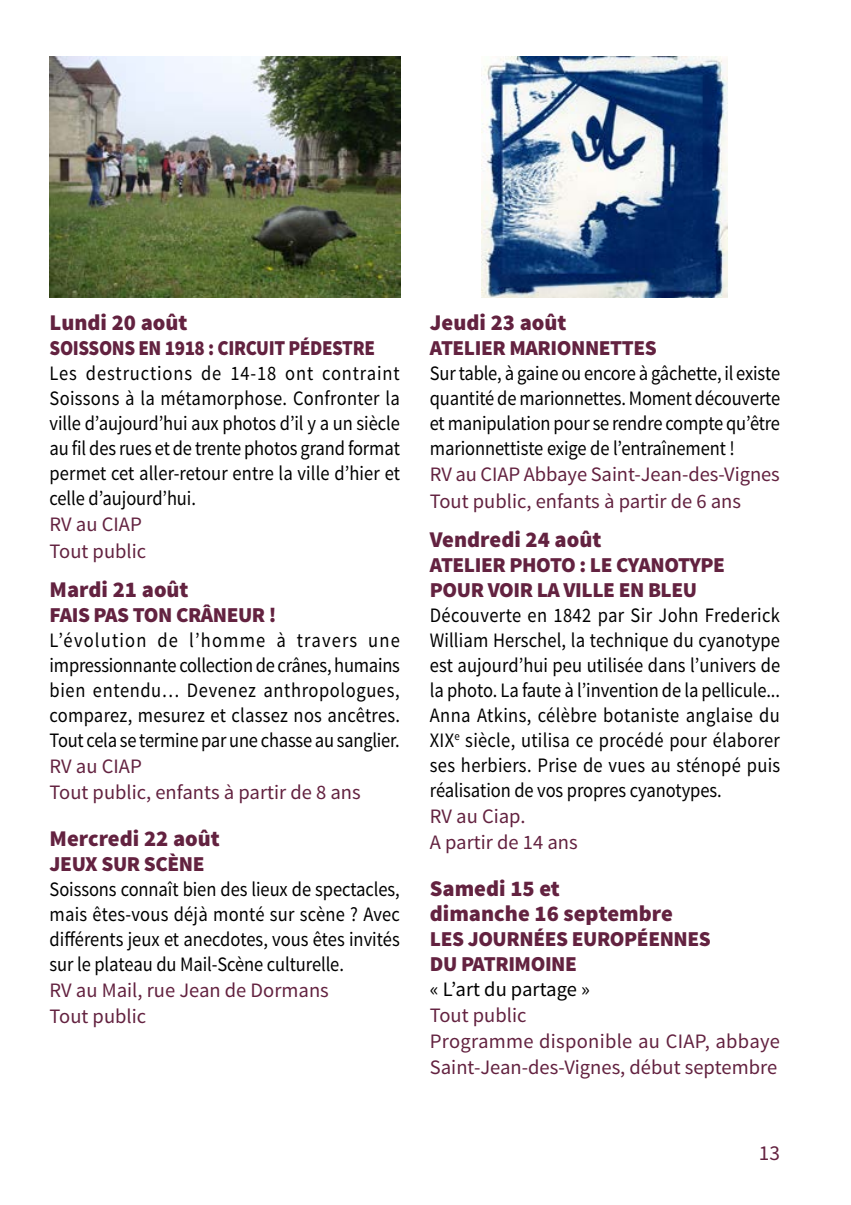
<style>
.page{position:relative;width:851px;height:1205px;background:#fff}
.page>*{position:absolute;margin:0;border:0;box-sizing:border-box;transform-origin:0 0}
.t1{font:900 22.5px/25px "Source Sans Pro";color:#632240}
.t2{font:900 21.25px/25px "Source Sans Pro";letter-spacing:-.02em;color:#632240}
.t3{font:900 21.25px "Source Sans Pro";letter-spacing:-.02em;color:#632240;scale:.9 1}
.t4{font:21.25px "Source Sans Pro";color:#632240}
.t5{font:20.5px/25px "Source Sans Pro";letter-spacing:-.005em;color:#000;text-align:justify;scale:.9 1}
.t6{font:20.5px/26.2px "Source Sans Pro";color:#632240}
.t7{font:20.5px "Source Sans Pro";letter-spacing:-.005em;color:#000}
</style>
<div class="page">
<img style="left:50px;top:57px;width:350px;height:241px">
<img style="left:481px;top:57px;width:246px;height:241px">
<p class="t1" style="left:50px;top:311px;width:139px">Lundi 20 août</p>
<p class="t3" style="left:50px;top:334px;width:363px">SOISSONS EN 1918 : CIRCUIT PÉDESTRE</p>
<p class="t5" style="left:50px;top:361px;width:390px">Les destructions de 14-18 ont contraint Soissons à la métamorphose. Confronter la ville d’aujourd’hui aux photos d’il y a un siècle au fil des rues et de trente photos grand format permet cet aller-retour entre la ville d’hier et celle d’aujourd’hui.</p>
<p class="t6" style="left:50px;top:512px;width:98px">RV au CIAP<br>Tout public</p>
<p class="t1" style="left:50px;top:578px;width:140px">Mardi 21 août</p>
<p class="t2" style="left:50px;top:603px;width:228px">FAIS PAS TON CRÂNEUR !</p>
<p class="t5" style="left:50px;top:628px;width:391px">L’évolution de l’homme à travers une impressionnante collection de crânes, humains bien entendu… Devenez anthropologues, comparez, mesurez et classez nos ancêtres.<br>Tout cela se termine par une chasse au sanglier.</p>
<p class="t6" style="left:50px;top:753px;width:312px">RV au CIAP<br>Tout public, enfants à partir de 8 ans</p>
<p class="t1" style="left:50px;top:827px;width:172px">Mercredi 22 août</p>
<p class="t2" style="left:50px;top:852px;width:156px">JEUX SUR SCÈNE</p>
<p class="t5" style="left:50px;top:877px;width:391px">Soissons connaît bien des lieux de spectacles, mais êtes-vous déjà monté sur scène ? Avec différents jeux et anecdotes, vous êtes invités sur le plateau du Mail-Scène culturelle.</p>
<p class="t6" style="left:50px;top:977px;width:280px">RV au Mail, rue Jean de Dormans<br>Tout public</p>
<p class="t1" style="left:430px;top:311px;width:138px">Jeudi 23 août</p>
<p class="t2" style="left:430px;top:336px;width:228px">ATELIER MARIONNETTES</p>
<p class="t5" style="left:430px;top:361px;width:391px">Sur table, à gaine ou encore à gâchette, il existe quantité de marionnettes. Moment découverte et manipulation pour se rendre compte qu’être marionnettiste exige de l’entraînement !</p>
<p class="t6" style="left:430px;top:462px;width:351px">RV au CIAP Abbaye Saint-Jean-des-Vignes<br>Tout public, enfants à partir de 6 ans</p>
<p class="t1" style="left:430px;top:528px;width:173px">Vendredi 24 août</p>
<p class="t2" style="left:430px;top:553px;width:296px">ATELIER PHOTO : LE CYANOTYPE<br>POUR VOIR LA VILLE EN BLEU</p>
<p class="t5" style="left:430px;top:603px;width:391px">Découverte en 1842 par Sir John Frederick William Herschel, la technique du cyanotype est aujourd’hui peu utilisée dans l’univers de la photo. La faute à l’invention de la pellicule...<br>Anna Atkins, célèbre botaniste anglaise du XIX<sup>e</sup> siècle, utilisa ce procédé pour élaborer ses herbiers. Prise de vues au sténopé puis réalisation de vos propres cyanotypes.</p>
<p class="t6" style="left:430px;top:803px;width:149px">RV au Ciap.<br>A partir de 14 ans</p>
<p class="t1" style="left:430px;top:877px;width:244px">Samedi 15 et<br>dimanche 16 septembre</p>
<p class="t2" style="left:430px;top:927px;width:282px">LES JOURNÉES EUROPÉENNES<br>DU PATRIMOINE</p>
<p class="t7" style="left:430px;top:976px;width:161px">« L’art du partage »</p>
<p class="t6" style="left:430px;top:1002px;width:351px">Tout public<br>Programme disponible au CIAP, abbaye<br>Saint-Jean-des-Vignes, début septembre</p>
<p class="t4" style="left:758px;top:1140px;width:23px">13</p>
</div>
